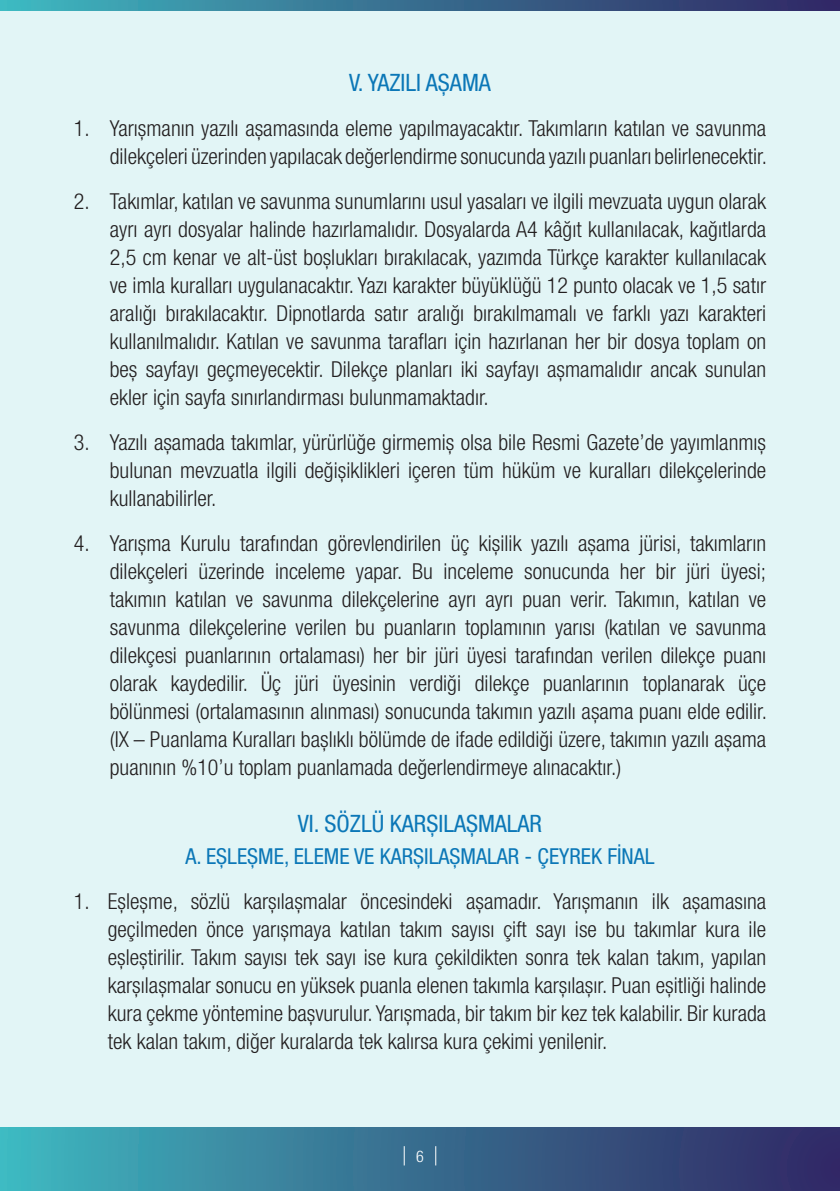
<style>
.page{position:relative;width:840px;height:1191px;background:#fff}
.page>*{position:absolute;margin:0;border:0;box-sizing:border-box;transform-origin:0 0}
.İÇBAŞLIK{font:condensed 24px "Helvetica Neue LT Pro";color:#0b77b7}
.satndart{font:300 condensed 22px/28px "Helvetica Neue LT Pro";color:#231f20;text-align:justify}
.İÇBAŞLIK-2{font:condensed 22px "Helvetica Neue LT Pro";color:#0b77b7}
.t1{font:300 condensed 16px "Helvetica Neue LT Pro";color:#fff}
</style>
<div class="page">
<div style="left:0;top:10px;width:839px;height:1117px;background:#e2f5f6"></div>
<svg style="left:0;top:1127px;width:839px;height:64px;background:#376d90"></svg>
<svg style="left:0;top:0;width:839px;height:10px;background:#376d90"></svg>
<svg style="left:403px;top:1146px;width:1px;height:19px"></svg>
<svg style="left:435px;top:1146px;width:1px;height:19px"></svg>
<p class="İÇBAŞLIK" style="left:349px;top:68px;width:143px">V. YAZILI AŞAMA</p>
<p class="satndart" style="left:74px;top:114px;width:694px;text-align:right">1. Yarışmanın yazılı aşamasında eleme yapılmayacaktır. Takımların katılan ve savunma dilekçeleri üzerinden yapılacak değerlendirme sonucunda yazılı puanları belirlenecektir.</p>
<p class="satndart" style="left:110px;top:187px;width:657px;text-indent:-36px">2. Takımlar, katılan ve savunma sunumlarını usul yasaları ve ilgili mevzuata uygun olarak ayrı ayrı dosyalar halinde hazırlamalıdır. Dosyalarda A4 kâğıt kullanılacak, kağıtlarda 2,5 cm kenar ve alt-üst boşlukları bırakılacak, yazımda Türkçe karakter kullanılacak ve imla kuralları uygulanacaktır. Yazı karakter büyüklüğü 12 punto olacak ve 1,5 satır aralığı bırakılacaktır. Dipnotlarda satır aralığı bırakılmamalı ve farklı yazı karakteri kullanılmalıdır. Katılan ve savunma tarafları için hazırlanan her bir dosya toplam on beş sayfayı geçmeyecektir. Dilekçe planları iki sayfayı aşmamalıdır ancak sunulan ekler için sayfa sınırlandırması bulunmamaktadır.</p>
<p class="satndart" style="left:110px;top:428px;width:657px;text-indent:-36px">3. Yazılı aşamada takımlar, yürürlüğe girmemiş olsa bile Resmi Gazete’de yayımlanmış bulunan mevzuatla ilgili değişiklikleri içeren tüm hüküm ve kuralları dilekçelerinde kullanabilirler.</p>
<p class="satndart" style="left:110px;top:529px;width:658px;text-indent:-36px">4. Yarışma Kurulu tarafından görevlendirilen üç kişilik yazılı aşama jürisi, takımların dilekçeleri üzerinde inceleme yapar. Bu inceleme sonucunda her bir jüri üyesi; takımın katılan ve savunma dilekçelerine ayrı ayrı puan verir. Takımın, katılan ve savunma dilekçelerine verilen bu puanların toplamının yarısı (katılan ve savunma dilekçesi puanlarının ortalaması) her bir jüri üyesi tarafından verilen dilekçe puanı olarak kaydedilir. Üç jüri üyesinin verdiği dilekçe puanlarının toplanarak üçe bölünmesi (ortalamasının alınması) sonucunda takımın yazılı aşama puanı elde edilir. (IX – Puanlama Kuralları başlıklı bölümde de ifade edildiği üzere, takımın yazılı aşama puanının %10’u toplam puanlamada değerlendirmeye alınacaktır.)</p>
<p class="İÇBAŞLIK" style="left:298px;top:810px;width:245px">VI. SÖZLÜ KARŞILAŞMALAR</p>
<p class="İÇBAŞLIK-2" style="left:185px;top:844px;width:470px">A. EŞLEŞME, ELEME VE KARŞILAŞMALAR - ÇEYREK FİNAL</p>
<p class="satndart" style="left:108px;top:887px;width:659px;text-indent:-34px">1. Eşleşme, sözlü karşılaşmalar öncesindeki aşamadır. Yarışmanın ilk aşamasına geçilmeden önce yarışmaya katılan takım sayısı çift sayı ise bu takımlar kura ile eşleştirilir. Takım sayısı tek sayı ise kura çekildikten sonra tek kalan takım, yapılan karşılaşmalar sonucu en yüksek puanla elenen takımla karşılaşır. Puan eşitliği halinde kura çekme yöntemine başvurulur. Yarışmada, bir takım bir kez tek kalabilir. Bir kurada tek kalan takım, diğer kuralarda tek kalırsa kura çekimi yenilenir.</p>
<p class="t1" style="left:416px;top:1146px;width:9px">6</p>
</div>
